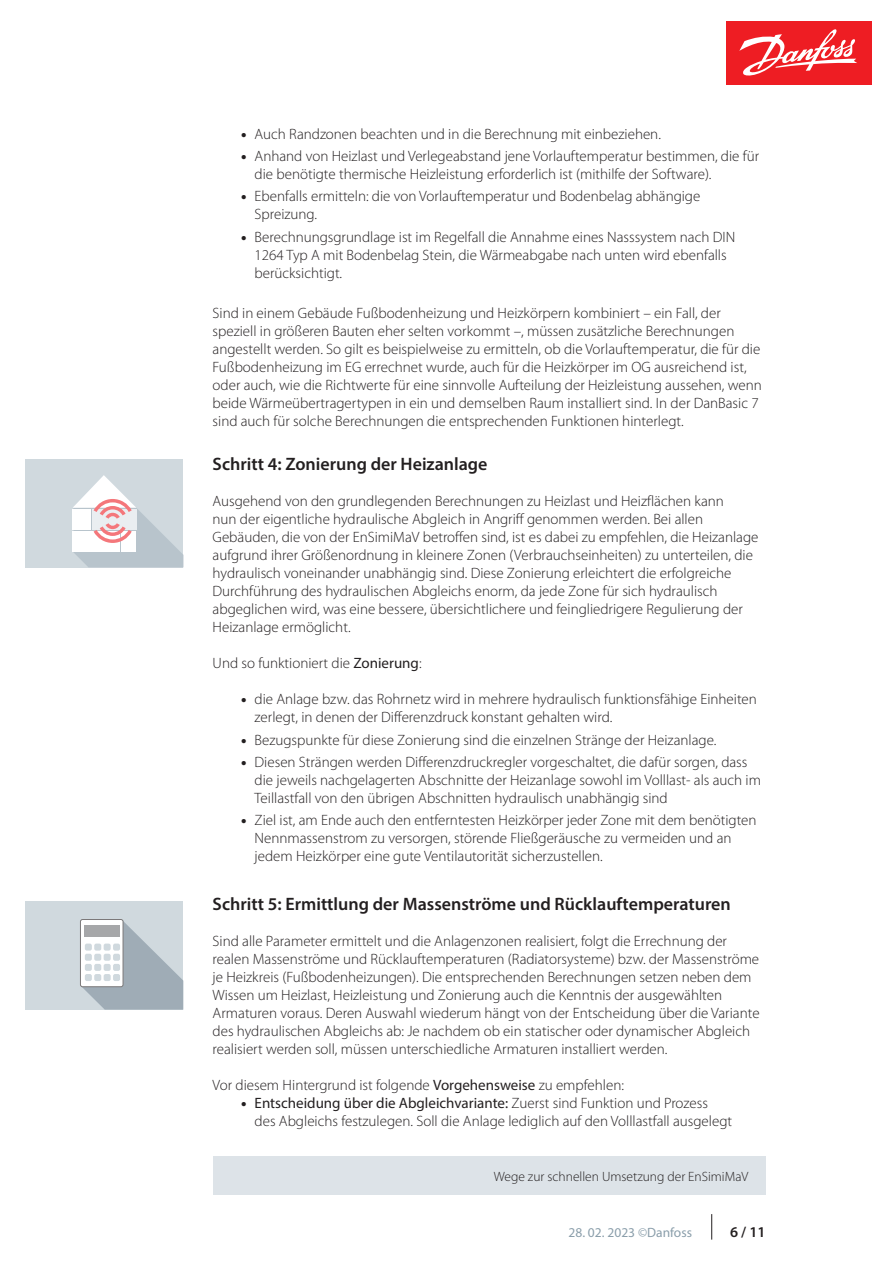
<style>
.page{position:relative;width:893px;height:1263px;background:#fff}
.page>*{position:absolute;margin:0;border:0;box-sizing:border-box;transform-origin:0 0}
.t1{font:600 18px "Myriad Pro";color:#231f20}
.t2{font:300 15px/18px "Myriad Pro";color:#231f20}
.t3{font:600 15px "Myriad Pro";color:#231f20}
.t4{font:300 13.5px "Myriad Pro";color:#231f20}
.t5{font:13.5px "Myriad Pro";color:#8a9eaa}
.s1{font-weight:900}
.s2{font-weight:400}
</style>
<div class="page">
<svg style="left:711px;top:1214px;width:1px;height:25px"></svg>
<div style="left:213px;top:1156px;width:552px;height:39px;background:#dde3e8"></div>
<div style="left:726px;top:21px;width:146px;height:64px;background:#ee1d23"></div>
<svg style="left:739px;top:29px;width:118px;height:47px"></svg>
<div style="left:26px;top:901px;width:157px;height:109px;background:#d0d9de"></div>
<svg style="left:82px;top:920px;width:101px;height:90px"></svg>
<div style="left:80px;top:919px;width:43px;height:68px;background:#fff;border-radius:2px"></div>
<div style="left:80px;top:919px;width:43px;height:68px;border:1px solid #231f20;border-radius:2px"></div>
<div style="left:84px;top:925px;width:35px;height:11px;background:#a6a7a9"></div>
<div style="left:85px;top:943px;width:7px;height:7px;background:#d0d9de;border-radius:2px"></div>
<div style="left:94px;top:943px;width:7px;height:7px;background:#d0d9de;border-radius:2px"></div>
<div style="left:104px;top:943px;width:7px;height:7px;background:#d0d9de;border-radius:2px"></div>
<div style="left:113px;top:943px;width:7px;height:7px;background:#d0d9de;border-radius:2px"></div>
<div style="left:85px;top:954px;width:7px;height:7px;background:#d0d9de;border-radius:2px"></div>
<div style="left:94px;top:954px;width:7px;height:7px;background:#d0d9de;border-radius:2px"></div>
<div style="left:104px;top:954px;width:7px;height:7px;background:#d0d9de;border-radius:2px"></div>
<div style="left:113px;top:954px;width:7px;height:7px;background:#d0d9de;border-radius:2px"></div>
<div style="left:85px;top:964px;width:7px;height:7px;background:#d0d9de;border-radius:2px"></div>
<div style="left:94px;top:964px;width:7px;height:7px;background:#d0d9de;border-radius:2px"></div>
<div style="left:104px;top:964px;width:7px;height:7px;background:#d0d9de;border-radius:2px"></div>
<div style="left:113px;top:964px;width:7px;height:7px;background:#d0d9de;border-radius:2px"></div>
<div style="left:85px;top:974px;width:7px;height:7px;background:#d0d9de;border-radius:2px"></div>
<div style="left:94px;top:974px;width:7px;height:7px;background:#d0d9de;border-radius:2px"></div>
<div style="left:104px;top:974px;width:7px;height:7px;background:#d0d9de;border-radius:2px"></div>
<div style="left:113px;top:974px;width:7px;height:7px;background:#d0d9de;border-radius:2px"></div>
<div style="left:26px;top:459px;width:157px;height:108px;background:#d0d9de"></div>
<svg style="left:73px;top:475px;width:110px;height:92px"></svg>
<p class="t2" style="left:241px;top:125px;width:421px"><span class="s1">•</span> Auch Randzonen beachten und in die Berechnung mit einbeziehen.</p>
<p class="t2" style="left:255px;top:147px;width:506px;text-indent:-14px"><span class="s1">•</span> Anhand von Heizlast und Verlegeabstand jene Vorlauftemperatur bestimmen, die für die benötigte thermische Heizleistung erforderlich ist (mithilfe der Software).</p>
<p class="t2" style="left:255px;top:188px;width:447px;text-indent:-14px"><span class="s1">•</span> Ebenfalls ermitteln: die von Vorlauftemperatur und Bodenbelag abhängige<br>Spreizung.</p>
<p class="t2" style="left:255px;top:228px;width:482px;text-indent:-14px"><span class="s1">•</span> Berechnungsgrundlage ist im Regelfall die Annahme eines Nasssystem nach DIN<br>1264 Typ A mit Bodenbelag Stein, die Wärmeabgabe nach unten wird ebenfalls berücksichtigt.</p>
<p class="t2" style="left:213px;top:304px;width:551px">Sind in einem Gebäude Fußbodenheizung und Heizkörpern kombiniert – ein Fall, der speziell in größeren Bauten eher selten vorkommt –, müssen zusätzliche Berechnungen angestellt werden. So gilt es beispielweise zu ermitteln, ob die Vorlauftemperatur, die für die Fußbodenheizung im EG errechnet wurde, auch für die Heizkörper im OG ausreichend ist, oder auch, wie die Richtwerte für eine sinnvolle Aufteilung der Heizleistung aussehen, wenn beide Wärmeübertragertypen in ein und demselben Raum installiert sind. In der DanBasic 7 sind auch für solche Berechnungen die entsprechenden Funktionen hinterlegt.</p>
<p class="t1" style="left:213px;top:453px;width:276px">Schritt 4: Zonierung der Heizanlage</p>
<p class="t2" style="left:213px;top:493px;width:547px">Ausgehend von den grundlegenden Berechnungen zu Heizlast und Heizflächen kann<br>nun der eigentliche hydraulische Abgleich in Angriff genommen werden. Bei allen Gebäuden, die von der EnSimiMaV betroffen sind, ist es dabei zu empfehlen, die Heizanlage aufgrund ihrer Größenordnung in kleinere Zonen (Verbrauchseinheiten) zu unterteilen, die hydraulisch voneinander unabhängig sind. Diese Zonierung erleichtert die erfolgreiche Durchführung des hydraulischen Abgleichs enorm, da jede Zone für sich hydraulisch abgeglichen wird, was eine bessere, übersichtlichere und feingliedrigere Regulierung der Heizanlage ermöglicht.</p>
<p class="t2" style="left:213px;top:655px;width:210px">Und so funktioniert die <span class="s2">Zonierung</span>:</p>
<p class="t2" style="left:255px;top:691px;width:504px;text-indent:-14px"><span class="s1">•</span> die Anlage bzw. das Rohrnetz wird in mehrere hydraulisch funktionsfähige Einheiten zerlegt, in denen der Differenzdruck konstant gehalten wird.</p>
<p class="t2" style="left:241px;top:731px;width:477px"><span class="s1">•</span> Bezugspunkte für diese Zonierung sind die einzelnen Stränge der Heizanlage.</p>
<p class="t2" style="left:255px;top:753px;width:508px;text-indent:-14px"><span class="s1">•</span> Diesen Strängen werden Differenzdruckregler vorgeschaltet, die dafür sorgen, dass die jeweils nachgelagerten Abschnitte der Heizanlage sowohl im Volllast- als auch im<br>Teillastfall von den übrigen Abschnitten hydraulisch unabhängig sind</p>
<p class="t2" style="left:255px;top:811px;width:503px;text-indent:-14px"><span class="s1">•</span> Ziel ist, am Ende auch den entferntesten Heizkörper jeder Zone mit dem benötigten<br>Nennmassenstrom zu versorgen, störende Fließgeräusche zu vermeiden und an jedem Heizkörper eine gute Ventilautorität sicherzustellen.</p>
<p class="t1" style="left:213px;top:892px;width:520px">Schritt 5: Ermittlung der Massenströme und Rücklauftemperaturen</p>
<p class="t2" style="left:213px;top:932px;width:548px">Sind alle Parameter ermittelt und die Anlagenzonen realisiert, folgt die Errechnung der realen Massenströme und Rücklauftemperaturen (Radiatorsysteme) bzw. der Massenströme je Heizkreis (Fußbodenheizungen). Die entsprechenden Berechnungen setzen neben dem Wissen um Heizlast, Heizleistung und Zonierung auch die Kenntnis der ausgewählten Armaturen voraus. Deren Auswahl wiederum hängt von der Entscheidung über die Variante des hydraulischen Abgleichs ab: Je nachdem ob ein statischer oder dynamischer Abgleich realisiert werden soll, müssen unterschiedliche Armaturen installiert werden.</p>
<p class="t2" style="left:213px;top:1076px;width:413px">Vor diesem Hintergrund ist folgende <span class="s2">Vorgehensweise</span> zu empfehlen:</p>
<p class="t2" style="left:255px;top:1094px;width:479px;text-indent:-14px"><span class="s1">•</span> <span class="s2">Entscheidung über die Abgleichvariante:</span> Zuerst sind Funktion und Prozess des Abgleichs festzulegen. Soll die Anlage lediglich auf den Volllastfall ausgelegt</p>
<p class="t4" style="left:494px;top:1169px;width:256px">Wege zur schnellen Umsetzung der EnSimiMaV</p>
<p class="t5" style="left:568px;top:1224px;width:125px">28. 02. 2023 ©Danfoss</p>
<p class="t3" style="left:730px;top:1223px;width:37px">6 / 11</p>
</div>
